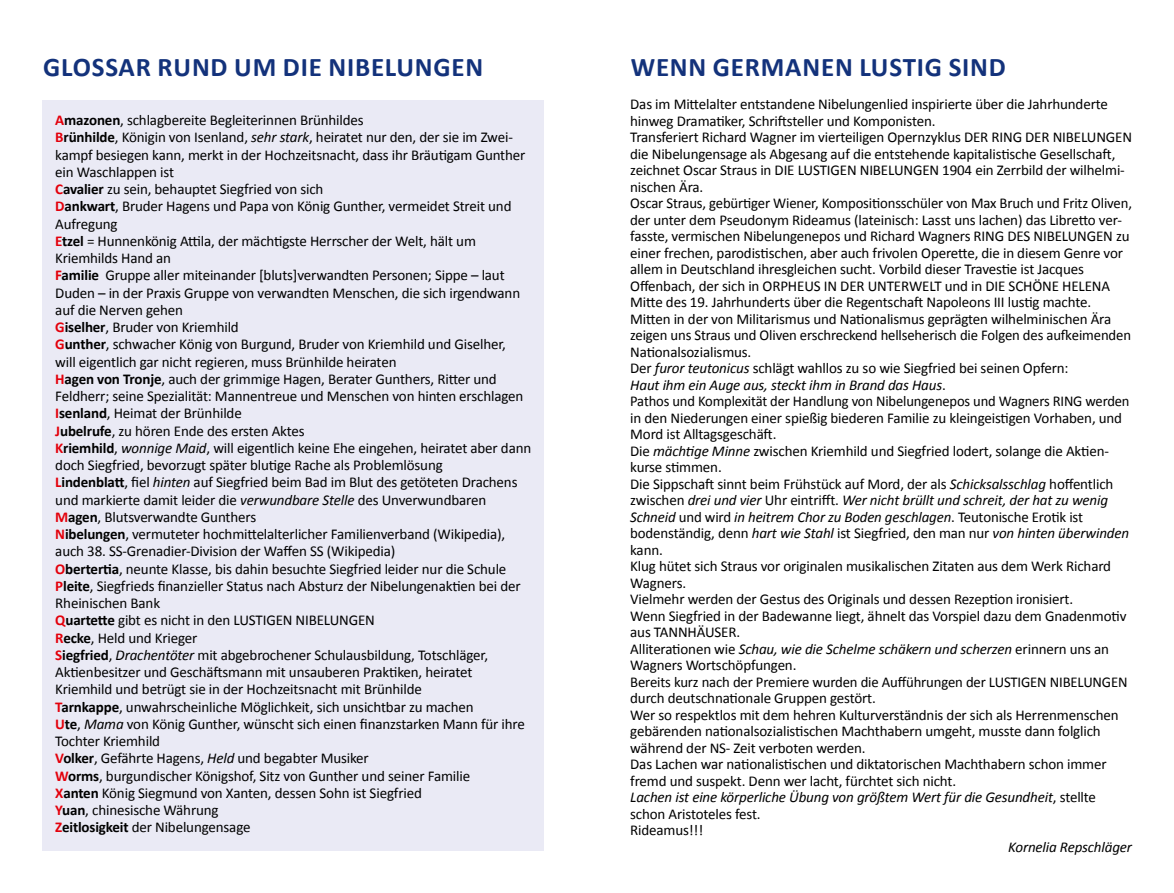
<style>
.page{position:relative;width:1174px;height:893px;background:#fff}
.page>*{position:absolute;margin:0;border:0;box-sizing:border-box;transform-origin:0 0}
.t1{font:700 27px "Calibri";letter-spacing:.03em;color:#13327b}
.t2{font:15px/16.5px "Calibri";letter-spacing:-.01em;color:#000}
.t3{font:italic 15px "Calibri";letter-spacing:-.01em;color:#000}
.s1{font-weight:700;color:#e3000b}
.s2{font-weight:700}
.s3{font-style:italic}
</style>
<div class="page">
<div style="left:43px;top:100px;width:501px;height:750px;background:#eaeaf5"></div>
<h1 class="t1" style="left:43px;top:50px;width:442px">Glossar rund um die Nibelungen</h1>
<p class="t2" style="left:55px;top:111px;width:477px;line-height:17.2px"><span class="s1">A</span><span class="s2">mazonen</span>, schlagbereite Begleiterinnen Brünhildes<br><span class="s1">B</span><span class="s2">rünhilde</span>, Königin von Isenland, <span class="s3">sehr stark</span>, heiratet nur den, der sie im Zwei&shy;kampf besiegen kann, merkt in der Hochzeitsnacht, dass ihr Bräutigam Gunther ein Waschlappen ist<br><span class="s1">C</span><span class="s2">avalier</span> zu sein, behauptet Siegfried von sich<br><span class="s1">D</span><span class="s2">ankwart</span>, Bruder Hagens und Papa von König Gunther, vermeidet Streit und Aufregung<br><span class="s1">E</span><span class="s2">tzel</span> = Hunnenkönig Attila, der mächtigste Herrscher der Welt, hält um Kriemhilds Hand an<br><span class="s1">F</span><span class="s2">amilie</span> Gruppe aller miteinander [bluts]verwandten Personen; Sippe – laut Duden – in der Praxis Gruppe von verwandten Menschen, die sich irgendwann auf die Nerven gehen<br><span class="s1">G</span><span class="s2">iselher</span>, Bruder von Kriemhild<br><span class="s1">G</span><span class="s2">unther</span>, schwacher König von Burgund, Bruder von Kriemhild und Giselher,<br>will eigentlich gar nicht regieren, muss Brünhilde heiraten<br><span class="s1">H</span><span class="s2">agen von Tronje</span>, auch der grimmige Hagen, Berater Gunthers, Ritter und Feldherr; seine Spezialität: Mannentreue und Menschen von hinten erschlagen <span class="s1">I</span><span class="s2">senland</span>, Heimat der Brünhilde<br><span class="s1">J</span><span class="s2">ubelrufe</span>, zu hören Ende des ersten Aktes<br><span class="s1">K</span><span class="s2">riemhild</span>, <span class="s3">wonnige Maid</span>, will eigentlich keine Ehe eingehen, heiratet aber dann doch Siegfried, bevorzugt später blutige Rache als Problemlösung<br><span class="s1">L</span><span class="s2">indenblatt</span>, fiel <span class="s3">hinten</span> auf Siegfried beim Bad im Blut des getöteten Drachens und markierte damit leider die <span class="s3">verwundbare Stelle</span> des Unverwundbaren <span class="s1">M</span><span class="s2">agen</span>, Blutsverwandte Gunthers<br><span class="s1">N</span><span class="s2">ibelungen</span>, vermuteter hochmittelalterlicher Familienverband (Wikipedia), auch 38. SS-Grenadier-Division der Waffen SS (Wikipedia)<br><span class="s1">O</span><span class="s2">bertertia</span>, neunte Klasse, bis dahin besuchte Siegfried leider nur die Schule <span class="s1">P</span><span class="s2">leite</span>, Siegfrieds finanzieller Status nach Absturz der Nibelungenaktien bei der Rheinischen Bank<br><span class="s1">Q</span><span class="s2">uartette</span> gibt es nicht in den Lustigen</p>
<p class="t2" style="left:296px;top:611px;width:19px">Nibelungen</p>
<p class="t2" style="left:55px;top:628px;width:471px;line-height:17.2px"><span class="s1">R</span><span class="s2">ecke</span>, Held und Krieger<br><span class="s1">S</span><span class="s2">iegfried</span>, <span class="s3">Drachentöter</span> mit abgebrochener Schulausbildung, Totschläger, Aktienbesitzer und Geschäftsmann mit unsauberen Praktiken, heiratet Kriemhild und betrügt sie in der Hochzeitsnacht mit Brünhilde<br><span class="s1">T</span><span class="s2">arnkappe</span>, unwahrscheinliche Möglichkeit, sich unsichtbar zu machen<br><span class="s1">U</span><span class="s2">te</span>, <span class="s3">Mama</span> von König Gunther, wünscht sich einen finanzstarken Mann für ihre Tochter Kriemhild<br><span class="s1">V</span><span class="s2">olker</span>, Gefährte Hagens, <span class="s3">Held</span> und begabter Musiker<br><span class="s1">W</span><span class="s2">orms</span>, burgundischer Königshof, Sitz von Gunther und seiner Familie<br><span class="s1">X</span><span class="s2">anten</span> König Siegmund von Xanten, dessen Sohn ist Siegfried<br><span class="s1">Y</span><span class="s2">uan</span>, chinesische Währung<br><span class="s1">Z</span><span class="s2">eitlosigkeit</span> der Nibelungensage</p>
<h1 class="t1" style="left:631px;top:50px;width:42px">Wenn</h1>
<h1 class="t1" style="left:713px;top:50px;width:36px">Germanen</h1>
<h1 class="t1" style="left:859px;top:50px;width:15px">lustig</h1>
<h1 class="t1" style="left:948px;top:50px;width:15px">sind</h1>
<p class="t2" style="left:630px;top:95px;width:479px">Das im Mittelalter entstandene Nibelungenlied inspirierte über die Jahrhunderte hinweg Dramatiker, Schriftsteller und Komponisten.<br>Transferiert Richard Wagner im vierteiligen Opernzyklus Der Ring</p>
<p class="t2" style="left:630px;top:128px;width:487px;text-indent:422px">Nibelungen<br>die Nibelungensage als Abgesang auf die entstehende kapitalistische Gesellschaft, zeichnet Oscar Straus in Die Lustigen</p>
<p class="t2" style="left:1025px;top:128px;width:9px">der</p>
<p class="t2" style="left:859px;top:161px;width:19px">Nibelungen</p>
<p class="t2" style="left:942px;top:161px;width:184px">1904 ein Zerrbild der wilhelmi-</p>
<p class="t2" style="left:630px;top:178px;width:503px">nischen Ära.<br>Oscar Straus, gebürtiger Wiener, Kompositionsschüler von Max Bruch und Fritz Oliven, der unter dem Pseudonym Rideamus (lateinisch: Lasst uns lachen) das Libretto ver&shy;fasste, vermischen Nibelungenepos und Richard Wagners Ring</p>
<p class="t2" style="left:1007px;top:227px;width:9px">des</p>
<p class="t2" style="left:1033px;top:227px;width:19px">Nibelungen</p>
<p class="t2" style="left:630px;top:227px;width:501px;text-indent:486px">zu einer frechen, parodistischen, aber auch frivolen Operette, die in diesem Genre vor allem in Deutschland ihresgleichen sucht. Vorbild dieser Travestie ist Jacques Offenbach, der sich in Orpheus</p>
<p class="t2" style="left:630px;top:277px;width:502px;text-indent:314px">und in Die schöne Helena<br>Mitte des 19. Jahrhunderts über die Regentschaft Napoleons III lustig machte.<br>Mitten in der von Militarismus und Nationalismus geprägten wilhelminischen Ära zeigen uns Straus und Oliven erschreckend hellseherisch die Folgen des aufkeimenden Nationalsozialismus.<br>Der <span class="s3">furor teutonicus</span> schlägt wahllos zu so wie Siegfried bei seinen Opfern:<br><span class="s3">Haut ihm ein Auge aus, steckt ihm in Brand das Haus</span>.<br>Pathos und Komplexität der Handlung von Nibelungenepos und Wagners Ring werden in den Niederungen einer spießig biederen Familie zu kleingeistigen Vorhaben, und Mord ist Alltagsgeschäft.<br>Die <span class="s3">mächtige Minne</span> zwischen Kriemhild und Siegfried lodert, solange die Aktien&shy;kurse stimmen.<br>Die Sippschaft sinnt beim Frühstück auf Mord, der als <span class="s3">Schicksalsschlag</span> hoffentlich zwischen <span class="s3">drei und vier</span> Uhr eintrifft. <span class="s3">Wer nicht brüllt und schreit, der hat zu wenig Schneid</span> und wird <span class="s3">in heitrem Chor zu Boden geschlagen</span>. Teutonische Erotik ist bodenständig, denn <span class="s3">hart wie Stahl</span> ist Siegfried, den man nur <span class="s3">von hinten überwinden </span>kann.<br>Klug hütet sich Straus vor originalen musikalischen Zitaten aus dem Werk Richard Wagners.<br>Vielmehr werden der Gestus des Originals und dessen Rezeption ironisiert.<br>Wenn Siegfried in der Badewanne liegt, ähnelt das Vorspiel dazu dem Gnadenmotiv aus Tannhäuser</p>
<p class="t2" style="left:630px;top:623px;width:480px;text-indent:106px">.<br>Alliterationen wie <span class="s3">Schau, wie die Schelme schäkern und scherzen</span> erinnern uns an Wagners Wortschöpfungen.<br>Bereits kurz nach der Premiere wurden die Aufführungen der Lustigen</p>
<p class="t2" style="left:824px;top:277px;width:25px">in der</p>
<p class="t2" style="left:867px;top:277px;width:19px">Unterwelt</p>
<p class="t2" style="left:1049px;top:673px;width:18px">Nibelungen</p>
<p class="t2" style="left:630px;top:689px;width:490px">durch deutschnationale Gruppen gestört.<br>Wer so respektlos mit dem hehren Kulturverständnis der sich als Herrenmenschen gebärenden nationalsozialistischen Machthabern umgeht, musste dann folglich während der NS- Zeit verboten werden.<br>Das Lachen war nationalistischen und diktatorischen Machthabern schon immer fremd und suspekt. Denn wer lacht, fürchtet sich nicht.<br><span class="s3">Lachen ist eine körperliche Übung von größtem Wert für die Gesundheit</span>, stellte schon Aristoteles fest.<br>Rideamus!!!</p>
<p class="t3" style="left:1008px;top:836px;width:125px">Kornelia Repschläger</p>
</div>
